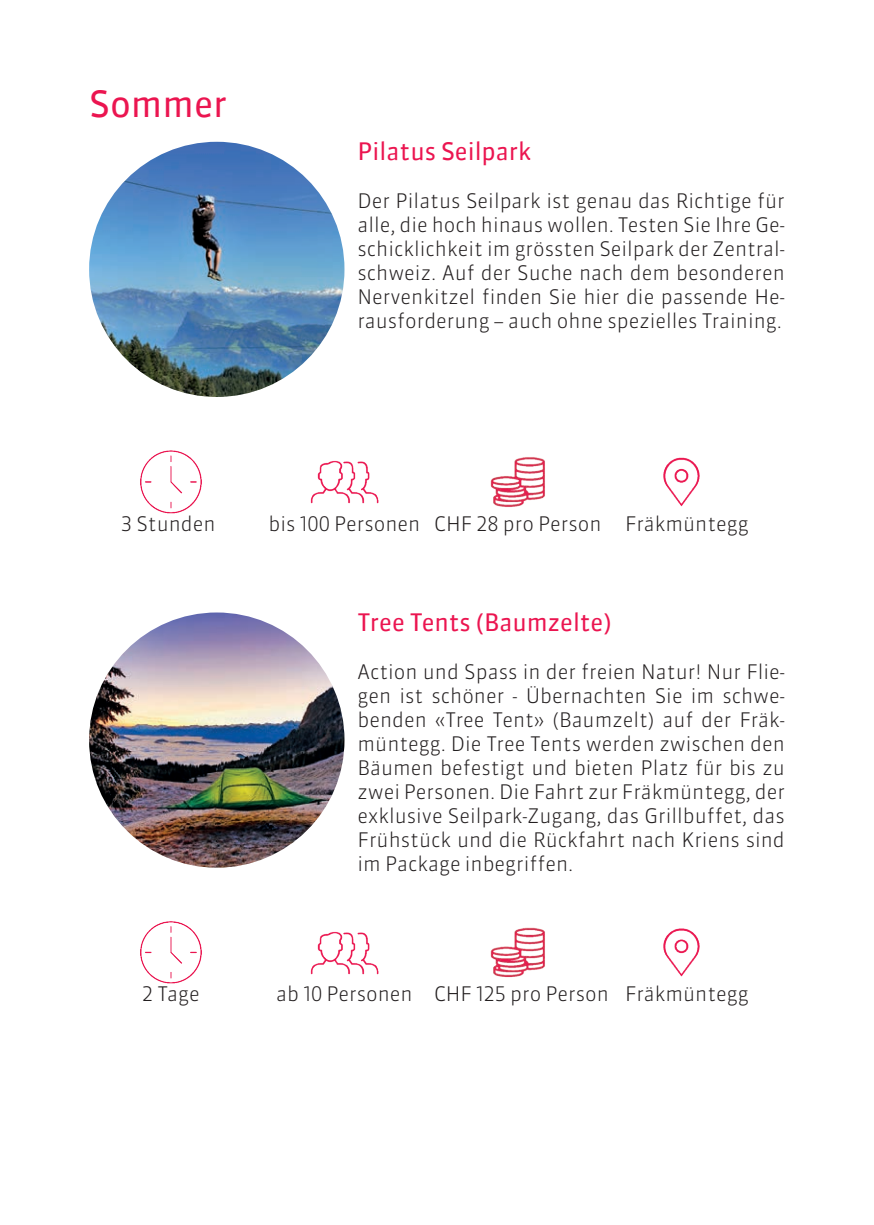
<style>
.page{position:relative;width:874px;height:1225px;background:#fff}
.page>*{position:absolute;margin:0;border:0;box-sizing:border-box;transform-origin:0 0}
.t1{font:36px "Sanuk LF";color:#eb1550}
.t2{font:24px "Sanuk LF";color:#eb1550}
.t3{font:300 20px/24px "Sanuk LF";color:#231f20;text-align:justify}
</style>
<div class="page">
<img style="left:89px;top:142px;width:255px;height:255px;border-radius:128px">
<img style="left:140px;top:450px;width:62px;height:64px">
<img style="left:310px;top:460px;width:69px;height:44px">
<img style="left:490px;top:457px;width:55px;height:50px">
<img style="left:663px;top:457px;width:37px;height:50px">
<img style="left:89px;top:612px;width:255px;height:255px;border-radius:128px">
<img style="left:140px;top:921px;width:62px;height:63px">
<img style="left:310px;top:931px;width:69px;height:44px">
<img style="left:490px;top:927px;width:55px;height:51px">
<img style="left:663px;top:928px;width:37px;height:49px">
<h1 class="t1" style="left:89px;top:82px;width:140px">Sommer</h1>
<p class="t2" style="left:357px;top:137px;width:175px">Pilatus Seilpark</p>
<p class="t3" style="left:357px;top:189px;width:428px">Der Pilatus Seilpark ist genau das Richtige für alle, die hoch hinaus wollen. Testen Sie Ihre Ge&shy;schicklichkeit im grössten Seilpark der Zentral&shy;schweiz. Auf der Suche nach dem besonderen Nervenkitzel finden Sie hier die passende He&shy;rausforderung – auch ohne spezielles Training.</p>
<p class="t3" style="left:121px;top:511px;width:96px">3 Stunden</p>
<p class="t3" style="left:268px;top:511px;width:481px">bis 100 Personen CHF 28 pro Person Fräkmüntegg</p>
<p class="t2" style="left:357px;top:608px;width:255px">Tree Tents (Baumzelte)</p>
<p class="t3" style="left:357px;top:660px;width:428px">Action und Spass in der freien Natur! Nur Flie&shy;gen ist schöner - Übernachten Sie im schwe&shy;benden «Tree Tent» (Baumzelt) auf der Fräk&shy;müntegg. Die Tree Tents werden zwischen den Bäumen befestigt und bieten Platz für bis zu zwei Personen. Die Fahrt zur Fräkmüntegg, der exklusive Seilpark-Zugang, das Grillbuffet, das Frühstück und die Rückfahrt nach Kriens sind im Package inbegriffen.</p>
<p class="t3" style="left:142px;top:982px;width:59px">2 Tage</p>
<p class="t3" style="left:276px;top:982px;width:474px">ab 10 Personen CHF 125 pro Person Fräkmüntegg</p>
</div>
